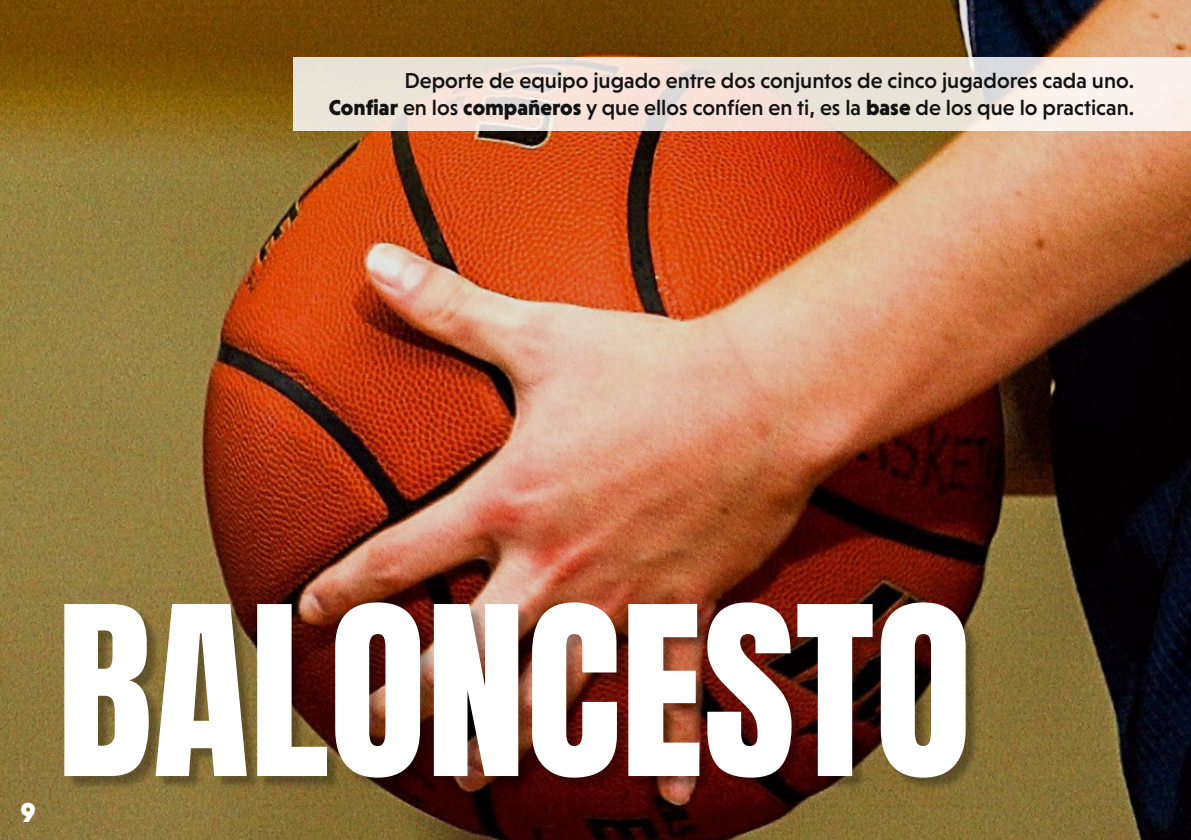
<style>
.page{position:relative;width:1191px;height:840px;background:#fff}
.page>*{position:absolute;margin:0;border:0;box-sizing:border-box;transform-origin:0 0}
.t1{font:200px "Anton";color:#fff}
.t2{font:900 28px "Niveau Grotesk";color:#fff}
.t3{font:500 22px/26.4px "Niveau Grotesk";color:#121212;text-align:right}
.s1{font-weight:900}
</style>
<div class="page">
<img style="left:0;top:0;width:1191px;height:839px">
<div style="left:67px;top:605px;width:911px;height:184px;background:#000;opacity:.3"></div>
<svg style="left:293px;top:57px;width:898px;height:73px;background:#efe5dc"></svg>
<p class="t3" style="left:329px;top:67px;width:807px">Deporte de equipo jugado entre dos conjuntos de cinco jugadores cada uno.<br><span class="s1">Confiar</span> en los <span class="s1">compañeros</span> y que ellos confíen en ti, es la <span class="s1">base</span> de los que lo practican.</p>
<p class="t2" style="left:21px;top:795px;width:17px">9</p>
<h1 class="t1" style="left:57px;top:589px;width:916px">BALONCESTO</h1>
</div>
